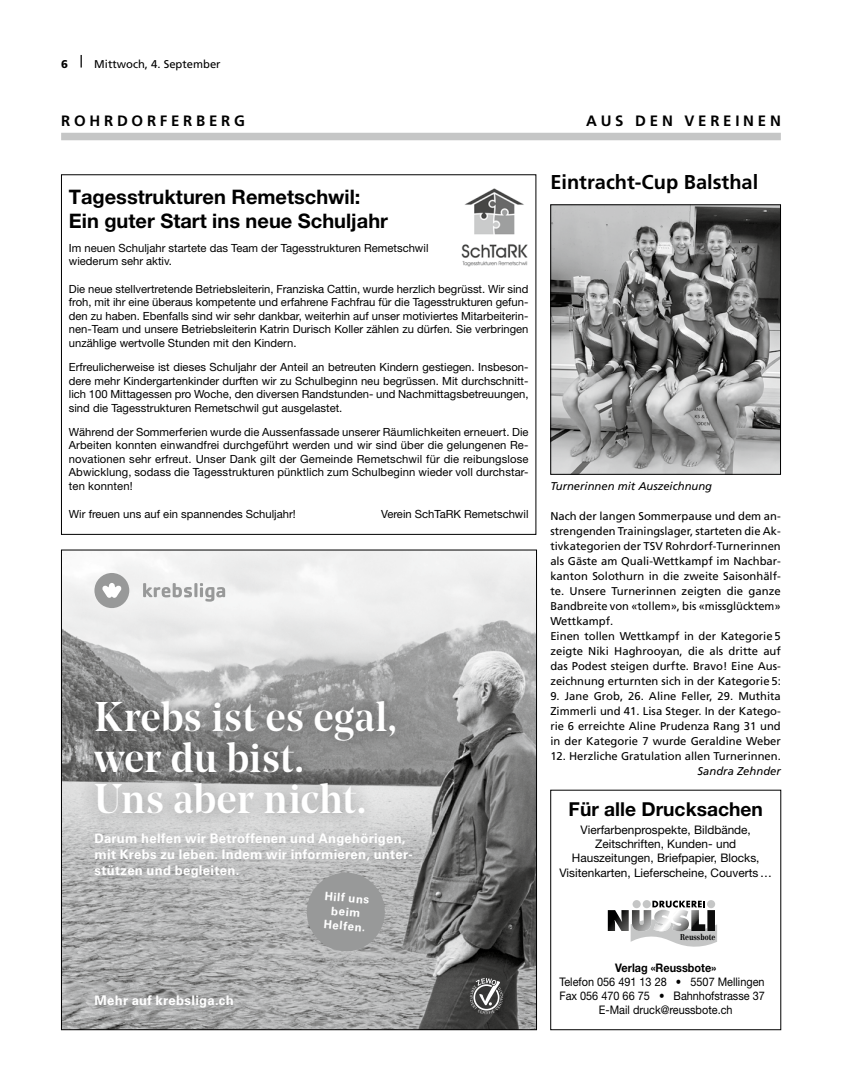
<style>
.page{position:relative;width:842px;height:1085px;background:#fff}
.page>*{position:absolute;margin:0;border:0;box-sizing:border-box;transform-origin:0 0}
.t1{font:500 41.25px/41.2px "Noe Display";letter-spacing:.01em;color:#fff}
.t2{font:700 20px/24px "Helvetica Neue LT Std";color:#000}
.t3{font:700 20px "Frutiger LT Std";color:#000}
.t4{font:700 19.25px "Helvetica Neue LT Std";color:#000}
.t5{font:700 15px "Frutiger LT Std";letter-spacing:.25em;color:#000}
.t6{font:700 13.25px/15.9px "Univers LT Std";letter-spacing:.02em;color:#fff}
.t7{font:11.88px/14.1px "Helvetica Neue LT Std";color:#000;text-align:center}
.t8{font:11.88px "Helvetica Neue LT Std";color:#000;scale:.92 1}
.t9{font:700 11.88px "Helvetica Neue LT Std";color:#000;scale:.92 1}
.t10{font:700 11.62px/13.9px "Univers LT Std";color:#fff;text-align:center}
.t11{font:11.25px/13.5px "Helvetica Neue LT Std";color:#000;text-align:justify}
.t12{font:11.25px/15px "Frutiger LT Std";color:#000}
.t13{font:italic 11.25px "Frutiger LT Std";color:#000}
.t14{font:900 11.25px "Frutiger LT Std";color:#000}
.t15{font:700 8.38px "Centennial";color:#000;scale:.85 1}
</style>
<div class="page">
<svg style="left:81px;top:55px;width:1px;height:13px"></svg>
<div style="left:61px;top:133px;width:719px;height:7px;background:#c5c6c6"></div>
<img style="left:552px;top:206px;width:226px;height:266px">
<div style="left:550px;top:204px;width:230px;height:270px;border:1px solid #000"></div>
<img style="left:461px;top:189px;width:67px;height:77px">
<svg style="left:607px;top:900px;width:110px;height:46px"></svg>
<div style="left:632px;top:899px;width:8px;height:9px;background:#c5c6c6;border-radius:50%"></div>
<div style="left:642px;top:899px;width:8px;height:9px;background:#c5c6c6;border-radius:50%"></div>
<div style="left:707px;top:899px;width:8px;height:9px;background:#c5c6c6;border-radius:50%"></div>
<img style="left:63px;top:551px;width:472px;height:476px">
<div style="left:460px;top:968px;width:52px;height:55px;background:#000;opacity:.05"></div>
<svg style="left:470px;top:977px;width:33px;height:37px"></svg>
<div style="left:84px;top:821px;width:339px;height:67px;background:#000;opacity:.1"></div>
<div style="left:76px;top:681px;width:338px;height:152px;background:#000;opacity:.5"></div>
<div style="left:85px;top:985px;width:158px;height:32px;background:#000;opacity:.1"></div>
<div style="left:94px;top:573px;width:35px;height:35px;background:#989999;border-radius:50%"></div>
<svg style="left:102px;top:583px;width:20px;height:14px"></svg>
<svg style="left:143px;top:583px;width:49px;height:14px"></svg>
<hr style="left:194px;top:583px;width:3px;height:14px;background:#989999">
<svg style="left:200px;top:583px;width:25px;height:18px"></svg>
<svg style="left:305px;top:870px;width:81px;height:82px;background:#9f9fa0"></svg>
<p class="t14" style="left:61px;top:57px;width:8px">6</p>
<p class="t12" style="left:94px;top:56px;width:128px">Mittwoch, 4. September</p>
<h3 class="t5" style="left:61px;top:112px;width:185px">ROHRDORFERBERG</h3>
<h3 class="t5" style="left:586px;top:112px;width:196px">AUS DEN VEREINEN</h3>
<h2 class="t2" style="left:69px;top:184px;width:320px">Tagesstrukturen Remetschwil:<br>Ein guter Start ins neue Schuljahr</h2>
<p class="t11" style="left:69px;top:241px;width:361px">Im neuen Schuljahr startete das Team der Tagesstrukturen Remetschwil wiederum sehr aktiv.</p>
<p class="t11" style="left:69px;top:282px;width:461px">Die neue stellvertretende Betriebsleiterin, Franziska Cattin, wurde herzlich begrüsst. Wir sind froh, mit ihr eine überaus kompetente und erfahrene Fachfrau für die Tagesstrukturen gefun&shy;den zu haben. Ebenfalls sind wir sehr dankbar, weiterhin auf unser motiviertes Mitarbeiterin&shy;nen-Team und unsere Betriebsleiterin Katrin Durisch Koller zählen zu dürfen. Sie verbringen unzählige wertvolle Stunden mit den Kindern.</p>
<p class="t11" style="left:69px;top:360px;width:461px">Erfreulicherweise ist dieses Schuljahr der Anteil an betreuten Kindern gestiegen. Insbeson&shy;dere mehr Kindergartenkinder durften wir zu Schulbeginn neu begrüssen. Mit durchschnitt&shy;lich 100 Mittagessen pro Woche, den diversen Randstunden- und Nachmittagsbetreuungen, sind die Tagesstrukturen Remetschwil gut ausgelastet.</p>
<p class="t11" style="left:69px;top:425px;width:461px">Während der Sommerferien wurde die Aussenfassade unserer Räumlichkeiten erneuert. Die Arbeiten konnten einwandfrei durchgeführt werden und wir sind über die gelungenen Re&shy;novationen sehr erfreut. Unser Dank gilt der Gemeinde Remetschwil für die reibungslose Abwicklung, sodass die Tagesstrukturen pünktlich zum Schulbeginn wieder voll durchstar&shy;ten konnten!</p>
<p class="t11" style="left:69px;top:506px;width:228px">Wir freuen uns auf ein spannendes Schuljahr!</p>
<p class="t11" style="left:381px;top:506px;width:149px">Verein SchTaRK Remetschwil</p>
<h1 class="t1" style="left:94px;top:694px;width:304px">Krebs ist es egal, wer du bist.<br>Uns aber nicht.</h1>
<p class="t6" style="left:94px;top:830px;width:320px">Darum helfen wir Betroffenen und Angehörigen, mit Krebs zu leben. Indem wir informieren, unter&shy;stützen und begleiten.</p>
<p class="t6" style="left:94px;top:992px;width:141px">Mehr auf krebsliga.ch</p>
<p class="t10" style="left:325px;top:888px;width:46px;rotate:5deg">Hilf uns beim<br>Helfen.</p>
<h2 class="t3" style="left:550px;top:171px;width:209px">Eintracht-Cup Balsthal</h2>
<p class="t13" style="left:550px;top:479px;width:163px">Turnerinnen mit Auszeichnung</p>
<p class="t12" style="left:550px;top:508px;width:232px">Nach der langen Sommerpause und dem an&shy;strengenden Trainingslager, starteten die Ak&shy;tivkategorien der TSV Rohrdorf-Turnerinnen als Gäste am Quali-Wettkampf im Nachbar&shy;kanton Solothurn in die zweite Saisonhälf&shy;te. Unsere Turnerinnen zeigten die ganze Bandbreite von «tollem», bis «missglücktem» Wettkampf.<br>Einen tollen Wettkampf in der Kategorie 5 zeigte Niki Haghrooyan, die als dritte auf das Podest steigen durfte. Bravo! Eine Aus&shy;zeichnung erturnten sich in der Kategorie 5:</p>
<p class="t12" style="left:550px;top:688px;width:232px;text-align:justify">9. Jane Grob, 26. Aline Feller, 29. Muthita Zimmerli und 41. Lisa Steger. In der Katego&shy;rie 6 erreichte Aline Prudenza Rang 31 und in der Kategorie 7 wurde Geraldine Weber</p>
<p class="t12" style="left:550px;top:748px;width:232px">12. Herzliche Gratulation allen Turnerinnen.</p>
<p class="t13" style="left:697px;top:764px;width:85px">Sandra Zehnder</p>
<h3 class="t4" style="left:568px;top:796px;width:196px">Für alle Drucksachen</h3>
<p class="t7" style="left:559px;top:822px;width:214px">Vierfarbenprospekte, Bildbände, Zeitschriften, Kunden- und Hauszeitungen, Briefpapier, Blocks, Visitenkarten, Lieferscheine, Couverts …</p>
<p class="t15" style="left:680px;top:931px;width:43px">Reussbote</p>
<p class="t9" style="left:615px;top:960px;width:111px">Verlag «Reussbote»</p>
<p class="t8" style="left:559px;top:974px;width:224px">Telefon 056 491 13 28 • 5507 Mellingen</p>
<p class="t8" style="left:559px;top:988px;width:225px">Fax 056 470 66 75 • Bahnhofstrasse 37</p>
<p class="t8" style="left:599px;top:1002px;width:147px">E-Mail druck@reussbote.ch</p>
</div>
